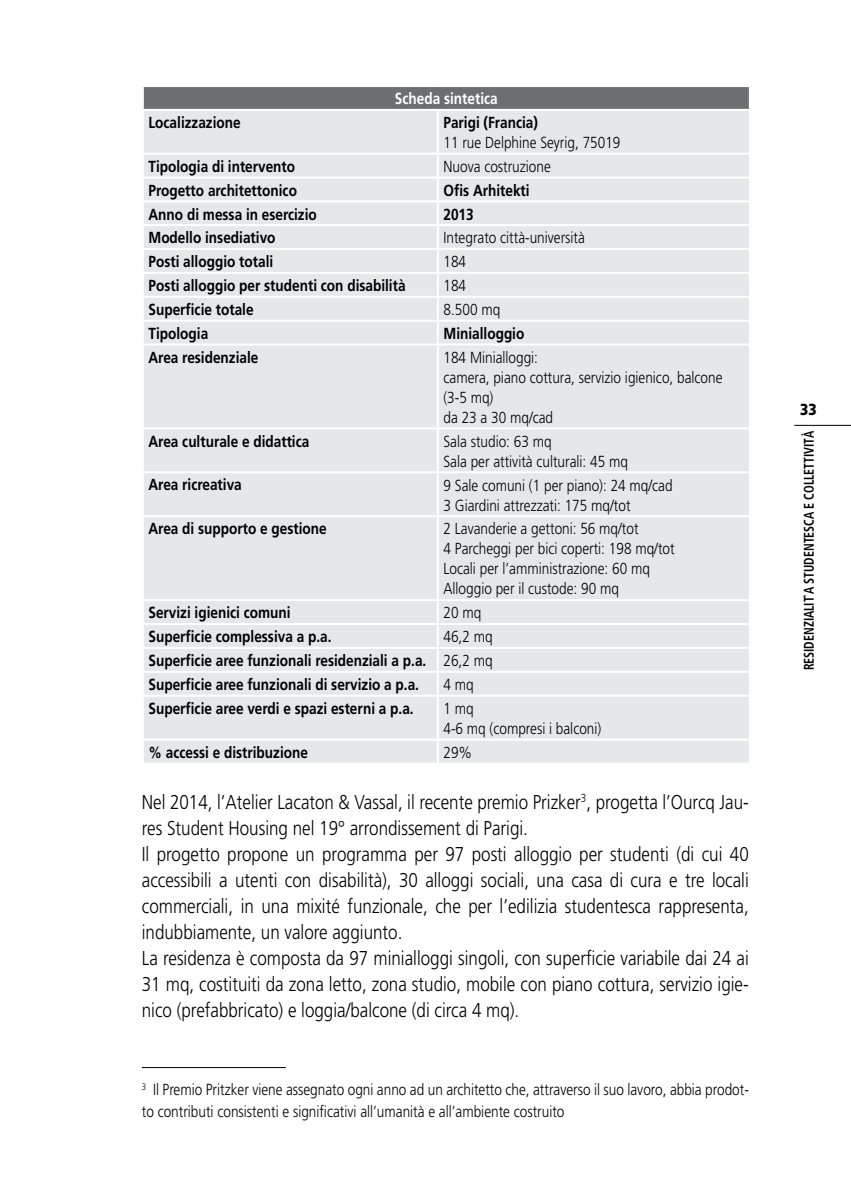
<style>
.page{position:relative;width:851px;height:1191px;background:#fff}
.page>*{position:absolute;margin:0;border:0;box-sizing:border-box;transform-origin:0 0}
.t1{font:300 20px/26px "Frutiger";color:#000;scale:.85 1}
.t2{font:300 16px/20px "Frutiger";color:#000;scale:.85 1}
.t3{font:700 16px/23.8px "Frutiger";color:#000;text-align:justify;scale:.85 1}
.t4{font:700 16px "Frutiger";color:#fff;scale:.85 1}
.t5{font:900 16px "Frutiger";color:#000;scale:.85 1}
.t6{font:700 condensed 14px "Frutiger";color:#000;scale:.85 1}
.s1{font-weight:300}
</style>
<div class="page">
<hr style="left:794px;top:425px;width:56px;height:1px;background:#000">
<div style="left:143px;top:86px;width:606px;height:24px;background:#6d6e71"></div>
<div style="left:144px;top:111px;width:604px;height:651px;background:#e6e7e8"></div>
<hr style="left:142px;top:85px;width:296px;height:2px;background:#fff">
<hr style="left:142px;top:87px;width:2px;height:22px;background:#fff">
<hr style="left:438px;top:85px;width:312px;height:2px;background:#fff">
<hr style="left:748px;top:87px;width:2px;height:22px;background:#fff">
<hr style="left:142px;top:109px;width:296px;height:2px;background:#fff">
<hr style="left:438px;top:109px;width:312px;height:2px;background:#fff">
<hr style="left:437px;top:111px;width:2px;height:42px;background:#fff">
<hr style="left:142px;top:153px;width:296px;height:2px;background:#fff">
<hr style="left:438px;top:153px;width:312px;height:2px;background:#fff">
<hr style="left:437px;top:155px;width:2px;height:21px;background:#fff">
<hr style="left:142px;top:176px;width:296px;height:2px;background:#fff">
<hr style="left:438px;top:176px;width:312px;height:2px;background:#fff">
<hr style="left:437px;top:178px;width:2px;height:22px;background:#fff">
<hr style="left:142px;top:200px;width:296px;height:2px;background:#fff">
<hr style="left:438px;top:200px;width:312px;height:2px;background:#fff">
<hr style="left:437px;top:202px;width:2px;height:22px;background:#fff">
<hr style="left:142px;top:224px;width:296px;height:2px;background:#fff">
<hr style="left:438px;top:224px;width:312px;height:2px;background:#fff">
<hr style="left:437px;top:226px;width:2px;height:22px;background:#fff">
<hr style="left:142px;top:248px;width:296px;height:2px;background:#fff">
<hr style="left:438px;top:248px;width:312px;height:2px;background:#fff">
<hr style="left:437px;top:250px;width:2px;height:22px;background:#fff">
<hr style="left:142px;top:272px;width:296px;height:2px;background:#fff">
<hr style="left:438px;top:272px;width:312px;height:2px;background:#fff">
<hr style="left:437px;top:274px;width:2px;height:22px;background:#fff">
<hr style="left:142px;top:296px;width:296px;height:2px;background:#fff">
<hr style="left:438px;top:296px;width:312px;height:2px;background:#fff">
<hr style="left:437px;top:298px;width:2px;height:22px;background:#fff">
<hr style="left:142px;top:320px;width:296px;height:2px;background:#fff">
<hr style="left:438px;top:320px;width:312px;height:2px;background:#fff">
<hr style="left:437px;top:322px;width:2px;height:21px;background:#fff">
<hr style="left:142px;top:343px;width:296px;height:2px;background:#fff">
<hr style="left:438px;top:343px;width:312px;height:2px;background:#fff">
<hr style="left:437px;top:345px;width:2px;height:82px;background:#fff">
<hr style="left:142px;top:427px;width:296px;height:2px;background:#fff">
<hr style="left:438px;top:427px;width:312px;height:2px;background:#fff">
<hr style="left:437px;top:429px;width:2px;height:42px;background:#fff">
<hr style="left:142px;top:471px;width:296px;height:2px;background:#fff">
<hr style="left:438px;top:471px;width:312px;height:2px;background:#fff">
<hr style="left:437px;top:473px;width:2px;height:42px;background:#fff">
<hr style="left:142px;top:515px;width:296px;height:2px;background:#fff">
<hr style="left:438px;top:515px;width:312px;height:2px;background:#fff">
<hr style="left:437px;top:517px;width:2px;height:82px;background:#fff">
<hr style="left:142px;top:599px;width:296px;height:2px;background:#fff">
<hr style="left:438px;top:599px;width:312px;height:2px;background:#fff">
<hr style="left:437px;top:601px;width:2px;height:22px;background:#fff">
<hr style="left:142px;top:623px;width:296px;height:2px;background:#fff">
<hr style="left:438px;top:623px;width:312px;height:2px;background:#fff">
<hr style="left:437px;top:625px;width:2px;height:22px;background:#fff">
<hr style="left:142px;top:647px;width:296px;height:2px;background:#fff">
<hr style="left:438px;top:647px;width:312px;height:2px;background:#fff">
<hr style="left:437px;top:649px;width:2px;height:22px;background:#fff">
<hr style="left:142px;top:671px;width:296px;height:2px;background:#fff">
<hr style="left:438px;top:671px;width:312px;height:2px;background:#fff">
<hr style="left:437px;top:673px;width:2px;height:21px;background:#fff">
<hr style="left:142px;top:694px;width:296px;height:2px;background:#fff">
<hr style="left:438px;top:694px;width:312px;height:2px;background:#fff">
<hr style="left:437px;top:696px;width:2px;height:42px;background:#fff">
<hr style="left:142px;top:738px;width:296px;height:2px;background:#fff">
<hr style="left:438px;top:738px;width:312px;height:2px;background:#fff">
<hr style="left:437px;top:740px;width:2px;height:22px;background:#fff">
<hr style="left:142px;top:1067px;width:144px;height:1px;background:#000">
<p class="t4" style="left:395px;top:89px;width:122px">Scheda sintetica</p>
<p class="t3" style="left:148px;top:110px;width:110px">Localizzazione</p>
<p class="t3" style="left:443px;top:110px;width:113px">Parigi (Francia)</p>
<p class="t2" style="left:443px;top:132px;width:210px">11 rue Delphine Seyrig, 75019</p>
<p class="t3" style="left:148px;top:154px;width:174px">Tipologia di intervento</p>
<p class="t2" style="left:443px;top:156px;width:128px">Nuova costruzione</p>
<p class="t3" style="left:148px;top:178px;width:176px">Progetto architettonico</p>
<p class="t3" style="left:443px;top:178px;width:103px">Ofis Arhitekti</p>
<p class="t3" style="left:148px;top:202px;width:199px">Anno di messa in esercizio</p>
<p class="t3" style="left:443px;top:202px;width:37px">2013</p>
<p class="t3" style="left:148px;top:226px;width:151px">Modello insediativo</p>
<p class="t2" style="left:443px;top:228px;width:168px">Integrato città-università</p>
<p class="t3" style="left:148px;top:249px;width:148px">Posti alloggio totali</p>
<p class="t2" style="left:443px;top:252px;width:28px">184</p>
<p class="t3" style="left:148px;top:273px;width:304px">Posti alloggio per studenti con disabilità</p>
<p class="t2" style="left:443px;top:276px;width:28px">184</p>
<p class="t3" style="left:148px;top:297px;width:125px">Superficie totale</p>
<p class="t2" style="left:443px;top:299px;width:68px">8.500 mq</p>
<p class="t3" style="left:148px;top:321px;width:72px">Tipologia</p>
<p class="t3" style="left:443px;top:321px;width:97px">Minialloggio</p>
<p class="t3" style="left:148px;top:345px;width:131px">Area residenziale</p>
<p class="t2" style="left:443px;top:347px;width:330px">184 Minialloggi:<br>camera, piano cottura, servizio igienico, balcone (3-5 mq)<br>da 23 a 30 mq/cad</p>
<p class="t3" style="left:148px;top:429px;width:191px">Area culturale e didattica</p>
<p class="t2" style="left:443px;top:431px;width:218px">Sala studio: 63 mq<br>Sala per attività culturali: 45 mq</p>
<p class="t3" style="left:148px;top:473px;width:111px">Area ricreativa</p>
<p class="t2" style="left:443px;top:475px;width:271px">9 Sale comuni (1 per piano): 24 mq/cad<br>3 Giardini attrezzati: 175 mq/tot</p>
<p class="t3" style="left:148px;top:517px;width:211px">Area di supporto e gestione</p>
<p class="t2" style="left:443px;top:519px;width:273px">2 Lavanderie a gettoni: 56 mq/tot<br>4 Parcheggi per bici coperti: 198 mq/tot Locali per l’amministrazione: 60 mq Alloggio per il custode: 90 mq</p>
<p class="t3" style="left:148px;top:600px;width:169px">Servizi igienici comuni</p>
<p class="t2" style="left:443px;top:603px;width:46px">20 mq</p>
<p class="t3" style="left:148px;top:624px;width:217px">Superficie complessiva a p.a.</p>
<p class="t3" style="left:148px;top:624px;width:406px;text-indent:295px"><span class="s1">46,2 mq </span>Superficie aree funzionali residenziali a p.a. <span class="s1">26,2 mq </span>Superficie aree funzionali di servizio a p.a.</p>
<p class="t2" style="left:443px;top:674px;width:37px">4 mq</p>
<p class="t3" style="left:148px;top:696px;width:313px">Superficie aree verdi e spazi esterni a p.a.</p>
<p class="t2" style="left:443px;top:698px;width:187px">1 mq<br>4-6 mq (compresi i balconi)</p>
<p class="t3" style="left:148px;top:740px;width:189px">% accessi e distribuzione</p>
<p class="t2" style="left:443px;top:742px;width:35px">29%</p>
<p class="t1" style="left:142px;top:788px;width:715px">Nel 2014, l’Atelier Lacaton &amp; Vassal, il recente premio Prizker<sup>3</sup>, progetta l’Ourcq Jau&shy;res Student Housing nel 19° arrondissement di Parigi.<br>Il progetto propone un programma per 97 posti alloggio per studenti (di cui 40 accessibili a utenti con disabilità), 30 alloggi sociali, una casa di cura e tre locali commerciali, in una mixité funzionale, che per l’edilizia studentesca rappresenta, indubbiamente, un valore aggiunto.<br>La residenza è composta da 97 minialloggi singoli, con superficie variabile dai 24 ai 31 mq, costituiti da zona letto, zona studio, mobile con piano cottura, servizio igie&shy;nico (prefabbricato) e loggia/balcone (di circa 4 mq).</p>
<p class="t2" style="left:142px;top:1078px;width:715px;line-height:22px"><sup>3</sup> Il Premio Pritzker viene assegnato ogni anno ad un architetto che, attraverso il suo lavoro, abbia prodot&shy;to contributi consistenti e significativi all’umanità e all’ambiente costruito</p>
<p class="t5" style="left:800px;top:400px;width:21px">33</p>
<p class="t6" style="left:800px;top:670px;width:283px;rotate:-90deg">residenzialit`A studentesca e collettivitÀ</p>
</div>
